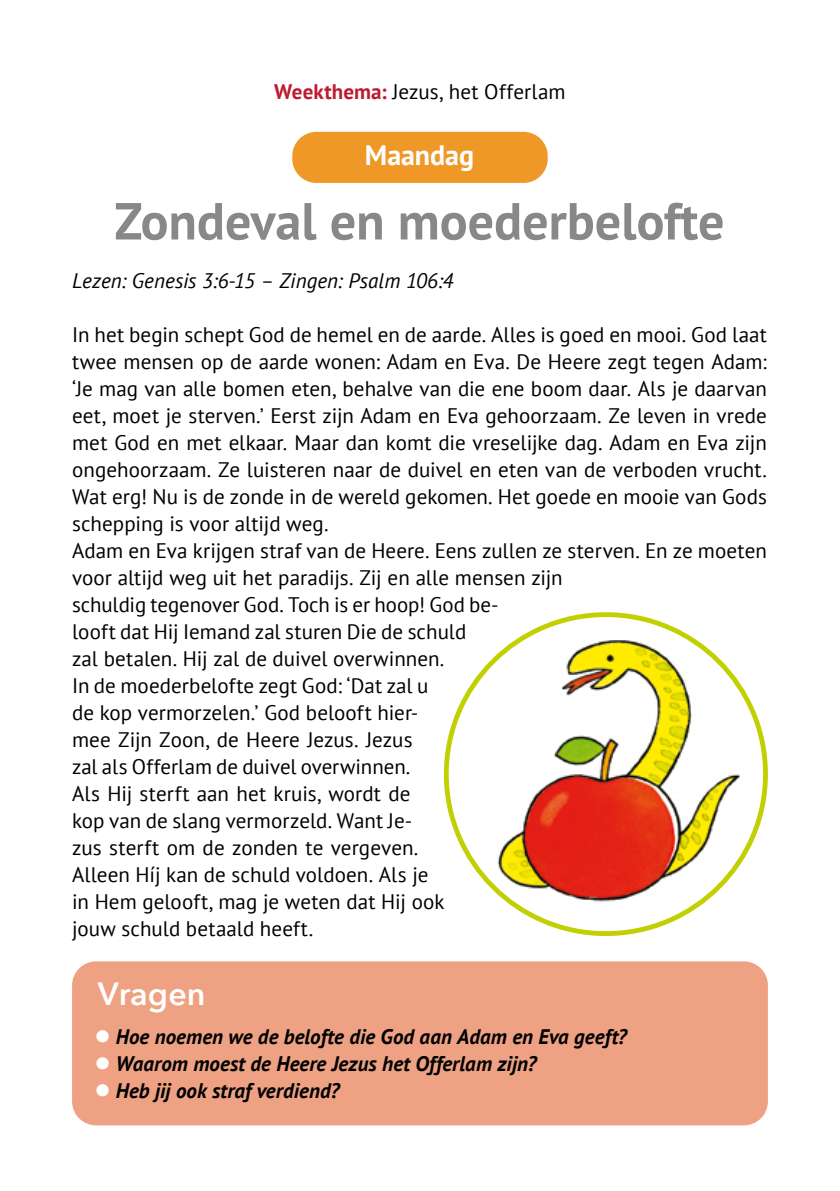
<style>
.page{position:relative;width:840px;height:1191px;background:#fff}
.page>*{position:absolute;margin:0;border:0;box-sizing:border-box;transform-origin:0 0}
.t1{font:700 52px "PT Sans";color:#868889}
.t2{font:600 32px "Avenir Next";letter-spacing:.005em;color:#fff}
.t3{font:700 28px "PT Sans";letter-spacing:-.005em;color:#fff}
.t4{font:21px/27px "PT Sans";color:#000}
.t5{font:italic 700 21px "PT Sans";letter-spacing:.005em;color:#000}
.t6{font:italic 21px "PT Sans";color:#000}
.s1{font-weight:700;color:#bc1a2f}
.s2{color:#fff}
</style>
<div class="page">
<div style="left:72px;top:961px;width:695px;height:164px;background:#efa283;border-radius:24px"></div>
<div style="left:292px;top:132px;width:255px;height:51px;background:#ef9828;border-radius:24px"></div>
<img style="left:486px;top:634px;width:269px;height:273px">
<p class="t4" style="left:274px;top:78px;width:293px"><span class="s1">Weekthema:</span> Jezus, het Offerlam</p>
<h3 class="t3" style="left:364px;top:137px;width:111px">Maandag</h3>
<h1 class="t1" style="left:114px;top:187px;width:611px">Zondeval en moederbelofte</h1>
<p class="t6" style="left:72px;top:267px;width:382px">Lezen: Genesis 3:6-15 – Zingen: Psalm 106:4</p>
<p class="t4" style="left:72px;top:321px;width:696px">In het begin schept God de hemel en de aarde. Alles is goed en mooi. God laat twee mensen op de aarde wonen: Adam en Eva. De Heere zegt tegen Adam: ‘Je mag van alle bomen eten, behalve van die ene boom daar. Als je daarvan eet, moet je sterven.’ Eerst zijn Adam en Eva gehoorzaam. Ze leven in vrede met God en met elkaar. Maar dan komt die vreselijke dag. Adam en Eva zijn ongehoorzaam. Ze luisteren naar de duivel en eten van de verboden vrucht.<br>Wat erg! Nu is de zonde in de wereld gekomen. Het goede en mooie van Gods schepping is voor altijd weg.<br>Adam en Eva krijgen straf van de Heere. Eens zullen ze sterven. En ze moeten voor altijd weg uit het paradijs. Zij en alle mensen zijn<br>schuldig tegenover God. Toch is er hoop! God be-<br>looft dat Hij Iemand zal sturen Die de schuld<br>zal betalen. Hij zal de duivel overwinnen.<br>In de moederbelofte zegt God: ‘Dat zal u<br>de kop vermorzelen.’ God belooft hier-<br>mee Zijn Zoon, de Heere Jezus. Jezus<br>zal als Offerlam de duivel overwinnen.<br>Als Hij sterft aan het kruis, wordt de<br>kop van de slang vermorzeld. Want Je-<br>zus sterft om de zonden te vergeven.<br>Alleen Híj kan de schuld voldoen. Als je<br>in Hem gelooft, mag je weten dat Hij ook<br>jouw schuld betaald heeft.</p>
<h2 class="t2" style="left:98px;top:966px;width:109px">Vragen</h2>
<p class="t5" style="left:95px;top:1023px;width:533px"><span class="s2">●</span> Hoe noemen we de belofte die God aan Adam en Eva geeft?</p>
<p class="t5" style="left:95px;top:1050px;width:443px"><span class="s2">●</span> Waarom moest de Heere Jezus het Offerlam zijn?</p>
<p class="t5" style="left:95px;top:1077px;width:246px"><span class="s2">●</span> Heb jij ook straf verdiend?</p>
</div>
